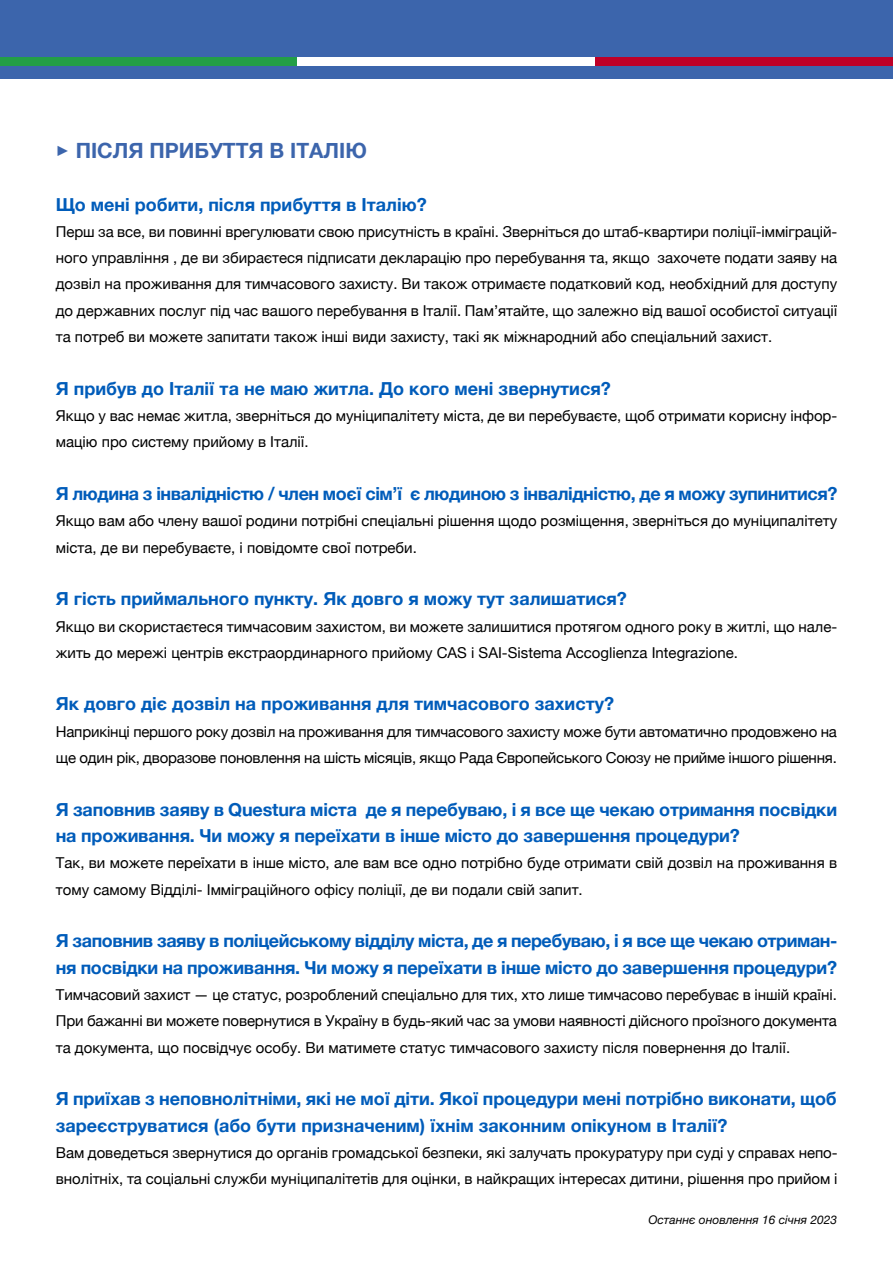
<style>
.page{position:relative;width:893px;height:1263px;background:#fff}
.page>*{position:absolute;margin:0;border:0;box-sizing:border-box;transform-origin:0 0}
.t1{font:700 21px "Helvetica Neue";color:#3c65ac}
.t2{font:700 18px/26.2px "Helvetica Neue";letter-spacing:-.01em;color:#005cba}
.t3{font:15px/26.2px "Helvetica Neue";color:#000}
.t4{font:italic 12px "Helvetica Neue";color:#000}
</style>
<div class="page">
<div style="left:0;top:0;width:893px;height:78px;background:#3c65ac"></div>
<div style="left:0;top:57px;width:298px;height:9px;background:#239e46"></div>
<div style="left:298px;top:57px;width:297px;height:9px;background:#fff"></div>
<div style="left:595px;top:57px;width:298px;height:9px;background:#be0027"></div>
<h1 class="t1" style="left:56px;top:134px;width:313px">✓ ПІСЛЯ ПРИБУТТЯ В ІТАЛІЮ</h1>
<p class="t2" style="left:56px;top:191px;width:372px">Що мені робити, після прибуття в Італію?</p>
<p class="t3" style="left:56px;top:219px;width:783px;text-align:justify">Перш за все, ви повинні врегулювати свою присутність в країні. Зверніться до штаб-квартири поліції-імміграцій&shy;ного управління , де ви збираєтеся підписати декларацію про перебування та, якщо захочете подати заяву на дозвіл на проживання для тимчасового захисту. Ви також отримаєте податковий код, необхідний для доступу до державних послуг під час вашого перебування в Італії. Пам’ятайте, що залежно від вашої особистої ситуації та потреб ви можете запитати також інші види захисту, такі як міжнародний або спеціальний захист.</p>
<p class="t2" style="left:56px;top:376px;width:556px">Я прибув до Італії та не маю житла. До кого мені звернутися?</p>
<p class="t3" style="left:56px;top:403px;width:783px">Якщо у вас немає житла, зверніться до муніципалітету міста, де ви перебуваєте, щоб отримати корисну інфор&shy;мацію про систему прийому в Італії.</p>
<p class="t2" style="left:56px;top:481px;width:783px">Я людина з інвалідністю / член моєї сім’ї є людиною з інвалідністю, де я можу зупинитися?</p>
<p class="t3" style="left:56px;top:509px;width:783px">Якщо вам або члену вашої родини потрібні спеціальні рішення щодо розміщення, зверніться до муніципалітету міста, де ви перебуваєте, і повідомте свої потреби.</p>
<p class="t2" style="left:56px;top:586px;width:573px">Я гість приймального пункту. Як довго я можу тут залишатися?</p>
<p class="t3" style="left:56px;top:614px;width:783px">Якщо ви скористаєтеся тимчасовим захистом, ви можете залишитися протягом одного року в житлі, що нале&shy;жить до мережі центрів екстраординарного прийому CAS і SAI-Sistema Accoglienza Integrazione.</p>
<p class="t2" style="left:56px;top:691px;width:560px">Як довго діє дозвіл на проживання для тимчасового захисту?</p>
<p class="t3" style="left:56px;top:719px;width:783px">Наприкінці першого року дозвіл на проживання для тимчасового захисту може бути автоматично продовжено на ще один рік, дворазове поновлення на шість місяців, якщо Рада Європейського Союзу не прийме іншого рішення.</p>
<p class="t2" style="left:56px;top:797px;width:783px">Я заповнив заяву в Questura міста де я перебуваю, і я все ще чекаю отримання посвідки на проживання. Чи можу я переїхати в інше місто до завершення процедури?</p>
<p class="t3" style="left:56px;top:851px;width:783px">Так, ви можете переїхати в інше місто, але вам все одно потрібно буде отримати свій дозвіл на проживання в тому самому Відділі- Iмміграційного офісу поліції, де ви подали свій запит.</p>
<p class="t2" style="left:56px;top:928px;width:783px">Я заповнив заяву в поліцейському відділу міста, де я перебуваю, і я все ще чекаю отриман&shy;ня посвідки на проживання. Чи можу я переїхати в інше місто до завершення процедури?</p>
<p class="t3" style="left:56px;top:982px;width:783px;text-align:justify">Тимчасовий захист — це статус, розроблений спеціально для тих, хто лише тимчасово перебуває в іншій країні.<br>При бажанні ви можете повернутися в Україну в будь-який час за умови наявності дійсного проїзного документа та документа, що посвідчує особу. Ви матимете статус тимчасового захисту після повернення до Італії.</p>
<p class="t2" style="left:56px;top:1086px;width:783px">Я приїхав з неповнолітніми, які не мої діти. Якої процедури мені потрібно виконати, щоб зареєструватися (або бути призначеним) їхнім законним опікуном в Італії?</p>
<p class="t3" style="left:56px;top:1140px;width:783px">Вам доведеться звернутися до органів громадської безпеки, які залучать прокуратуру при суді у справах непо&shy;внолітніх, та соціальні служби муніципалітетів для оцінки, в найкращих інтересах дитини, рішення про прийом і</p>
<p class="t4" style="left:648px;top:1211px;width:190px">Останнє оновлення 16 січня 2023</p>
</div>
